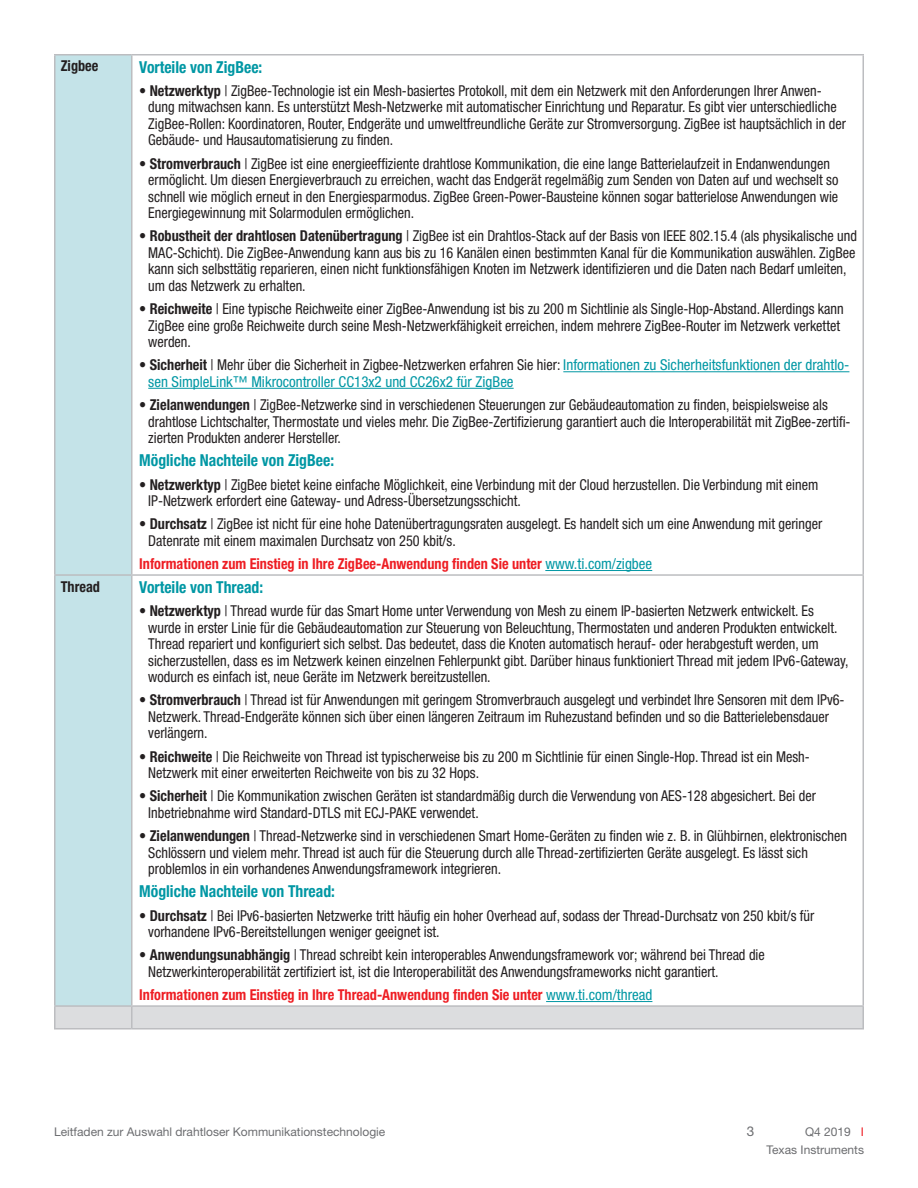
<style>
.page{position:relative;width:918px;height:1188px;background:#fff}
.page>*{position:absolute;margin:0;border:0;box-sizing:border-box;transform-origin:0 0}
.t1{font:700 condensed 16.5px "Helvetica Neue LT Std";color:#0097a4;scale:.95 1}
.t2{font:condensed 15px/16.5px "Helvetica Neue LT Std";color:#231f20;scale:.95 1}
.t3{font:condensed 15px/16.5px "Helvetica Neue LT Std";color:#0097a4}
.t4{font:700 condensed 15px "Helvetica Neue LT Std";color:#ee1d23;scale:.95 1}
.t5{font:700 condensed 15px "Helvetica Neue LT Std";color:#231f20;scale:.95 1}
.t6{font:13.5px "Helvetica Neue LT Std";color:#6c6d70}
.t7{font:12px/18px "Helvetica Neue LT Std";color:#6c6d70;text-align:right}
.s1{font-weight:700}
.s2{font-weight:700;color:#231f20}
.s3{color:#231f20}
.s4{font-weight:400;color:#0097a4}
.s5{color:#ee1d23}
</style>
<div class="page">
<div style="left:56px;top:56px;width:75px;height:949px;background:#c4e3e8"></div>
<div style="left:56px;top:1007px;width:806px;height:21px;background:#dcdddf"></div>
<hr style="left:54px;top:54px;width:78px;height:2px;background:#bcbdc0">
<hr style="left:54px;top:55px;width:2px;height:519px;background:#bcbdc0">
<hr style="left:132px;top:54px;width:732px;height:2px;background:#bcbdc0">
<hr style="left:131px;top:55px;width:2px;height:519px;background:#bcbdc0">
<hr style="left:862px;top:55px;width:2px;height:519px;background:#bcbdc0">
<hr style="left:54px;top:574px;width:78px;height:2px;background:#bcbdc0">
<hr style="left:54px;top:576px;width:2px;height:429px;background:#bcbdc0">
<hr style="left:132px;top:574px;width:732px;height:2px;background:#bcbdc0">
<hr style="left:131px;top:576px;width:2px;height:429px;background:#bcbdc0">
<hr style="left:862px;top:576px;width:2px;height:429px;background:#bcbdc0">
<hr style="left:54px;top:1005px;width:78px;height:2px;background:#bcbdc0">
<hr style="left:54px;top:1007px;width:2px;height:21px;background:#bcbdc0">
<hr style="left:132px;top:1005px;width:732px;height:2px;background:#bcbdc0">
<hr style="left:131px;top:1007px;width:2px;height:21px;background:#bcbdc0">
<hr style="left:862px;top:1007px;width:2px;height:21px;background:#bcbdc0">
<hr style="left:54px;top:1028px;width:78px;height:2px;background:#bcbdc0">
<hr style="left:132px;top:1028px;width:732px;height:2px;background:#bcbdc0">
<hr style="left:563px;top:371px;width:286px;height:1px;background:#0097a4">
<hr style="left:148px;top:388px;width:366px;height:1px;background:#0097a4">
<hr style="left:545px;top:570px;width:107px;height:1px;background:#0097a4">
<hr style="left:546px;top:1001px;width:106px;height:1px;background:#0097a4">
<p class="t5" style="left:61px;top:57px;width:41px">Zigbee</p>
<p class="t1" style="left:139px;top:57px;width:131px">Vorteile von ZigBee:</p>
<p class="t2" style="left:148px;top:82px;width:736px;text-indent:-9px"><span class="s1">• Netzwerktyp</span> | ZigBee-Technologie ist ein Mesh-basiertes Protokoll, mit dem ein Netzwerk mit den Anforderungen Ihrer Anwen&shy;dung mitwachsen kann. Es unterstützt Mesh-Netzwerke mit automatischer Einrichtung und Reparatur. Es gibt vier unterschiedliche ZigBee-Rollen: Koordinatoren, Router, Endgeräte und umweltfreundliche Geräte zur Stromversorgung. ZigBee ist hauptsächlich in der Gebäude- und Hausautomatisierung zu finden.</p>
<p class="t2" style="left:148px;top:155px;width:728px;text-indent:-9px"><span class="s1">• Stromverbrauch</span> | ZigBee ist eine energieeffiziente drahtlose Kommunikation, die eine lange Batterielaufzeit in Endanwendungen ermöglicht. Um diesen Energieverbrauch zu erreichen, wacht das Endgerät regelmäßig zum Senden von Daten auf und wechselt so schnell wie möglich erneut in den Energiesparmodus. ZigBee Green-Power-Bausteine können sogar batterielose Anwendungen wie Energiegewinnung mit Solarmodulen ermöglichen.</p>
<p class="t2" style="left:148px;top:228px;width:748px;text-indent:-9px"><span class="s1">• Robustheit der drahtlosen Datenübertragung</span> | ZigBee ist ein Drahtlos-Stack auf der Basis von IEEE 802.15.4 (als physikalische und MAC-Schicht). Die ZigBee-Anwendung kann aus bis zu 16 Kanälen einen bestimmten Kanal für die Kommunikation auswählen. ZigBee kann sich selbsttätig reparieren, einen nicht funktionsfähigen Knoten im Netzwerk identifizieren und die Daten nach Bedarf umleiten, um das Netzwerk zu erhalten.</p>
<p class="t2" style="left:148px;top:300px;width:734px;text-indent:-9px"><span class="s1">• Reichweite</span> | Eine typische Reichweite einer ZigBee-Anwendung ist bis zu 200 m Sichtlinie als Single-Hop-Abstand. Allerdings kann<br>ZigBee eine große Reichweite durch seine Mesh-Netzwerkfähigkeit erreichen, indem mehrere ZigBee-Router im Netzwerk verkettet werden.</p>
<p class="t3" style="left:148px;top:357px;width:703px;text-indent:-9px"><span class="s2">• Sicherheit</span> <span class="s3">| Mehr über die Sicherheit in Zigbee-Netzwerken erfahren Sie hier:</span> Informationen zu Sicherheitsfunktionen der drahtlo&shy;sen SimpleLink™ Mikrocontroller CC13x2 und CC26x2 für ZigBee</p>
<p class="t2" style="left:148px;top:396px;width:741px;text-indent:-9px"><span class="s1">• Zielanwendungen</span> | ZigBee-Netzwerke sind in verschiedenen Steuerungen zur Gebäudeautomation zu finden, beispielsweise als drahtlose Lichtschalter, Thermostate und vieles mehr. Die ZigBee-Zertifizierung garantiert auch die Interoperabilität mit ZigBee-zertifi&shy;zierten Produkten anderer Hersteller.</p>
<p class="t1" style="left:139px;top:450px;width:207px">Mögliche Nachteile von ZigBee:</p>
<p class="t2" style="left:148px;top:476px;width:707px;text-indent:-9px"><span class="s1">• Netzwerktyp</span> | ZigBee bietet keine einfache Möglichkeit, eine Verbindung mit der Cloud herzustellen. Die Verbindung mit einem<br>IP-Netzwerk erfordert eine Gateway- und Adress-Übersetzungsschicht.</p>
<p class="t2" style="left:148px;top:516px;width:711px;text-indent:-9px"><span class="s1">• Durchsatz</span> | ZigBee ist nicht für eine hohe Datenübertragungsraten ausgelegt. Es handelt sich um eine Anwendung mit geringer<br>Datenrate mit einem maximalen Durchsatz von 250 kbit/s.</p>
<p class="t4" style="left:139px;top:555px;width:541px">Informationen zum Einstieg in Ihre ZigBee-Anwendung finden Sie unter <span class="s4">www.ti.com/zigbee</span></p>
<p class="t5" style="left:61px;top:577px;width:43px">Thread</p>
<p class="t1" style="left:139px;top:577px;width:132px">Vorteile von Thread:</p>
<p class="t2" style="left:148px;top:602px;width:739px;text-indent:-9px"><span class="s1">• Netzwerktyp</span> | Thread wurde für das Smart Home unter Verwendung von Mesh zu einem IP-basierten Netzwerk entwickelt. Es wurde in erster Linie für die Gebäudeautomation zur Steuerung von Beleuchtung, Thermostaten und anderen Produkten entwickelt.<br>Thread repariert und konfiguriert sich selbst. Das bedeutet, dass die Knoten automatisch herauf- oder herabgestuft werden, um sicherzustellen, dass es im Netzwerk keinen einzelnen Fehlerpunkt gibt. Darüber hinaus funktioniert Thread mit jedem IPv6-Gateway, wodurch es einfach ist, neue Geräte im Netzwerk bereitzustellen.</p>
<p class="t2" style="left:148px;top:692px;width:735px;text-indent:-9px"><span class="s1">• Stromverbrauch</span> | Thread ist für Anwendungen mit geringem Stromverbrauch ausgelegt und verbindet Ihre Sensoren mit dem IPv6-<br>Netzwerk. Thread-Endgeräte können sich über einen längeren Zeitraum im Ruhezustand befinden und so die Batterielebensdauer verlängern.</p>
<p class="t2" style="left:148px;top:748px;width:698px;text-indent:-9px"><span class="s1">• Reichweite</span> | Die Reichweite von Thread ist typischerweise bis zu 200 m Sichtlinie für einen Single-Hop. Thread ist ein Mesh-<br>Netzwerk mit einer erweiterten Reichweite von bis zu 32 Hops.</p>
<p class="t2" style="left:148px;top:788px;width:704px;text-indent:-9px"><span class="s1">• Sicherheit</span> | Die Kommunikation zwischen Geräten ist standardmäßig durch die Verwendung von AES-128 abgesichert. Bei der<br>Inbetriebnahme wird Standard-DTLS mit ECJ-PAKE verwendet.</p>
<p class="t2" style="left:148px;top:827px;width:737px;text-indent:-9px"><span class="s1">• Zielanwendungen</span> | Thread-Netzwerke sind in verschiedenen Smart Home-Geräten zu finden wie z. B. in Glühbirnen, elektronischen<br>Schlössern und vielem mehr. Thread ist auch für die Steuerung durch alle Thread-zertifizierten Geräte ausgelegt. Es lässt sich problemlos in ein vorhandenes Anwendungsframework integrieren.</p>
<p class="t1" style="left:139px;top:881px;width:208px">Mögliche Nachteile von Thread:</p>
<p class="t2" style="left:148px;top:907px;width:703px;text-indent:-9px"><span class="s1">• Durchsatz</span> | Bei IPv6-basierten Netzwerke tritt häufig ein hoher Overhead auf, sodass der Thread-Durchsatz von 250 kbit/s für vorhandene IPv6-Bereitstellungen weniger geeignet ist.</p>
<p class="t2" style="left:148px;top:947px;width:651px;text-indent:-9px"><span class="s1">• Anwendungsunabhängig</span> | Thread schreibt kein interoperables Anwendungsframework vor; während bei Thread die<br>Netzwerkinteroperabilität zertifiziert ist, ist die Interoperabilität des Anwendungsframeworks nicht garantiert.</p>
<p class="t4" style="left:139px;top:986px;width:542px">Informationen zum Einstieg in Ihre Thread-Anwendung finden Sie unter <span class="s4">www.ti.com/thread</span></p>
<p class="t7" style="left:54px;top:1122px;width:333px">Leitfaden zur Auswahl drahtloser Kommunikationstechnologie</p>
<p class="t6" style="left:747px;top:1123px;width:9px">3</p>
<p class="t7" style="left:767px;top:1122px;width:99px">Q4 2019 <span class="s5">I<br></span>Texas Instruments</p>
</div>
